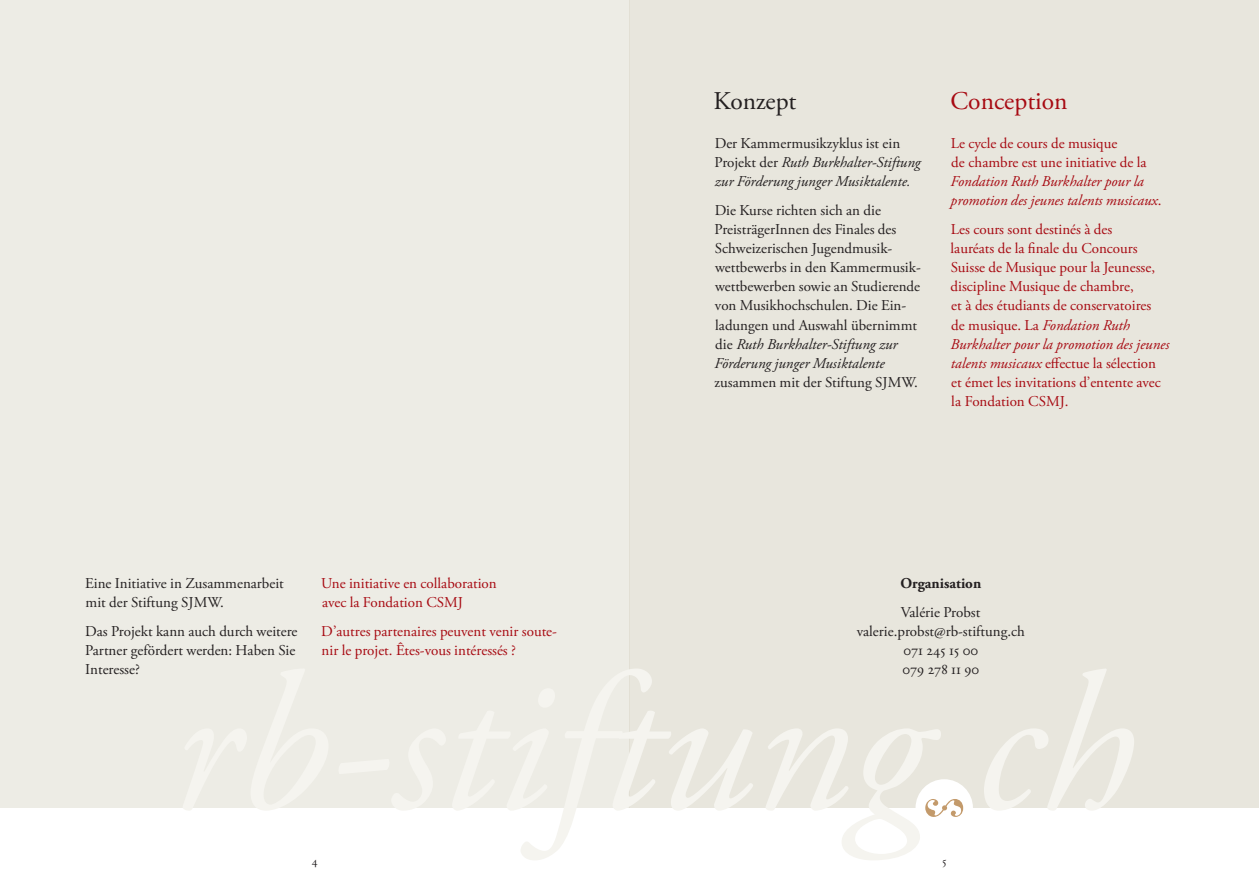
<style>
.page{position:relative;width:1259px;height:893px;background:#fff}
.page>*{position:absolute;margin:0;border:0;box-sizing:border-box;transform-origin:0 0}
.t1{font:25.5px "Adobe Garamond Pro";color:#a70a12}
.t2{font:25.5px "Adobe Garamond Pro";color:#231f20}
.t3{font:15px/19.2px "Adobe Garamond Pro";color:#231f20}
.t4{font:15px/19.2px "Adobe Garamond Pro";color:#a70a12}
.t5{font:italic 15px/19.2px "Adobe Garamond Pro";color:#231f20}
.t6{font:italic 15px/19.2px "Adobe Garamond Pro";color:#a70a12}
.t7{font:700 15px "Adobe Garamond Pro";color:#231f20}
.t8{font:12px "Adobe Garamond Pro";color:#231f20}
.s1{font-style:normal}
.s2{font-style:italic}
</style>
<div class="page">
<div style="left:629px;top:0;width:630px;height:808px;background:#e8e6dd"></div>
<div style="left:0;top:0;width:629px;height:808px;background:#edece5"></div>
<div style="left:915px;top:779px;width:58px;height:58px;background:#fff;border-radius:50%"></div>
<svg style="left:925px;top:799px;width:38px;height:18px"></svg>
<p class="t3" style="left:85px;top:574px;width:200px">Eine Initiative in Zusammenarbeit mit der Stiftung SJMW.</p>
<p class="t3" style="left:85px;top:622px;width:214px">Das Projekt kann auch durch weitere<br>Partner gefördert werden: Haben Sie<br>Interesse?</p>
<p class="t4" style="left:321px;top:574px;width:177px">Une initiative en collaboration avec la Fondation CSMJ</p>
<p class="t4" style="left:321px;top:622px;width:237px">D’autres partenaires peuvent venir soute&shy;nir le projet. Êtes-vous intéressés ?</p>
<h1 class="t2" style="left:713px;top:86px;width:84px">Konzept</h1>
<p class="t5" style="left:714px;top:134px;width:208px"><span class="s1">Der Kammermusikzyklus ist ein<br>Projekt der</span> Ruth Burkhalter-Stiftung zur Förderung junger Musiktalente.</p>
<p class="t3" style="left:714px;top:201px;width:208px">Die Kurse richten sich an die<br>PreisträgerInnen des Finales des<br>Schweizerischen Jugendmusik&shy;wettbewerbs in den Kammermusik&shy;wettbewerben sowie an Studierende von Musikhochschulen. Die Ein&shy;ladungen und Auswahl übernimmt die <span class="s2">Ruth Burkhalter-Stiftung zur<br>Förderung junger Musiktalente</span></p>
<p class="t3" style="left:714px;top:373px;width:205px">zusammen mit der Stiftung SJMW.</p>
<h1 class="t1" style="left:950px;top:86px;width:118px">Conception</h1>
<p class="t4" style="left:951px;top:134px;width:197px">Le cycle de cours de musique<br>de chambre est une initiative de la</p>
<p class="t6" style="left:950px;top:172px;width:212px">Fondation Ruth Burkhalter pour la promotion des jeunes talents musicaux<span class="s1">.</span></p>
<p class="t4" style="left:950px;top:220px;width:220px">Les cours sont destinés à des<br>lauréats de la finale du Concours Suisse de Musique pour la Jeunesse, discipline Musique de chambre,<br>et à des étudiants de conservatoires<br>de musique. La <span class="s2">Fondation Ruth Burkhalter pour la promotion des jeunes talents musicaux</span> effectue la sélection et émet les invitations d’entente avec la Fondation CSMJ.</p>
<p class="t7" style="left:900px;top:574px;width:82px">Organisation</p>
<p class="t3" style="left:857px;top:603px;width:170px;text-align:center">Valérie Probst valerie.probst@rb-stiftung.ch<br>071 245 15 00<br>079 278 11 90</p>
<p class="t8" style="left:312px;top:854px;width:7px">4</p>
<p class="t8" style="left:942px;top:854px;width:6px">5</p>
</div>
